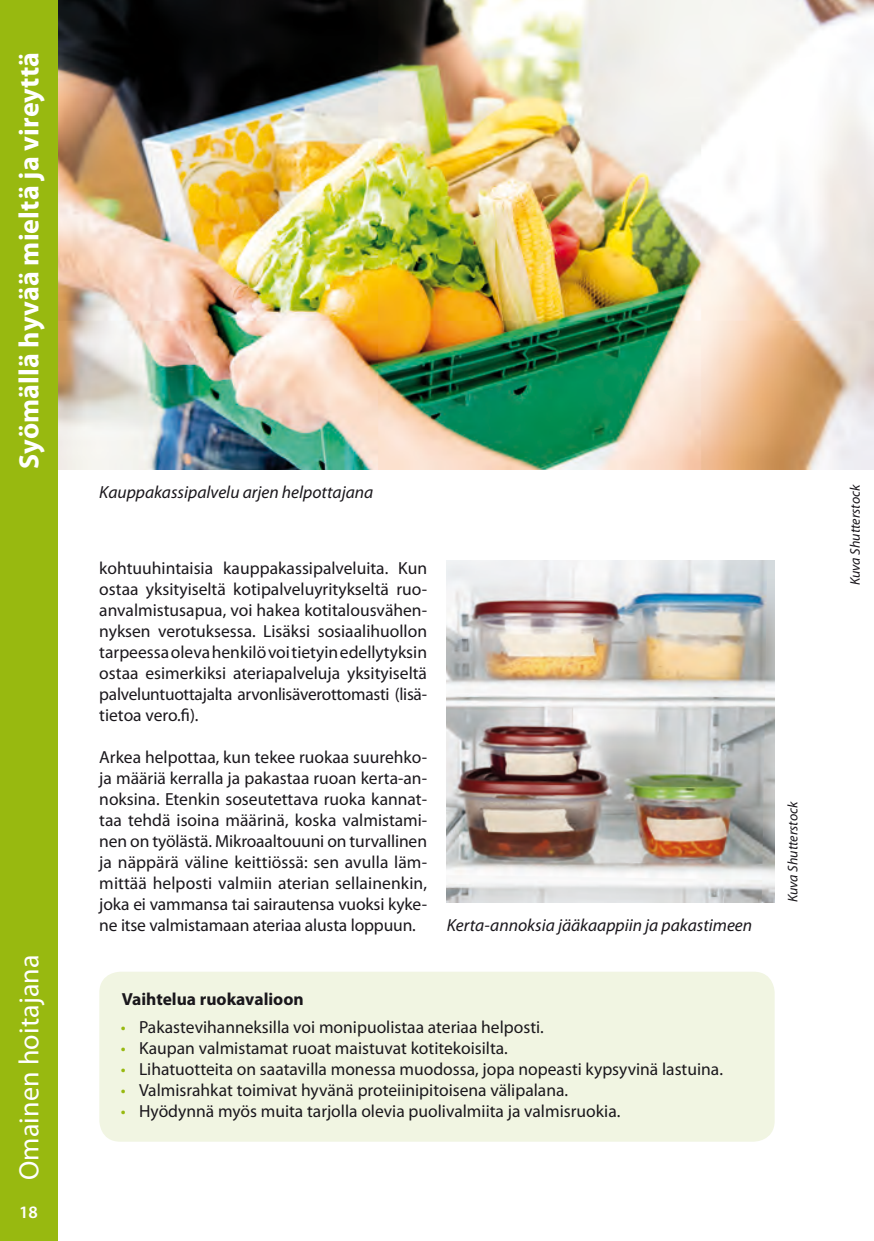
<style>
.page{position:relative;width:874px;height:1241px;background:#fff}
.page>*{position:absolute;margin:0;border:0;box-sizing:border-box;transform-origin:0 0}
.t1{font:700 28px "Myriad Pro";letter-spacing:.005em;color:#fff}
.t2{font:28px "Myriad Pro";letter-spacing:.005em;color:#fff}
.t3{font:17.5px/21px "Myriad Pro";color:#1a171c;text-align:justify}
.t4{font:italic 17.5px "Myriad Pro";color:#1a171c}
.t5{font:700 17.5px "Myriad Pro";color:#1a171c}
.t6{font:600 17.5px "Myriad Pro";color:#fff}
.t7{font:italic 14px "Myriad Pro";color:#1a171c}
.s1{color:#98b910}
</style>
<div class="page">
<div style="left:99px;top:971px;width:675px;height:170px;background:#f1f5e2;border-radius:21px"></div>
<img style="left:57px;top:0;width:816px;height:469px">
<img style="left:446px;top:561px;width:328px;height:341px">
<div style="left:0;top:0;width:57px;height:1240px;background:#98b910"></div>
<h1 class="t1" style="left:11px;top:468px;width:418px;rotate:-90deg">Syömällä hyvää mieltä ja vireyttä</h1>
<h1 class="t2" style="left:12px;top:1179px;width:227px;rotate:-90deg">Omainen hoitajana</h1>
<p class="t6" style="left:19px;top:1200px;width:20px">18</p>
<p class="t4" style="left:99px;top:481px;width:275px">Kauppakassipalvelu arjen helpottajana</p>
<p class="t3" style="left:99px;top:557px;width:329px">kohtuuhintaisia kauppakassipalveluita. Kun ostaa yksityiseltä kotipalveluyritykseltä ruo&shy;anvalmistusapua, voi hakea kotitalousvähen&shy;nyksen verotuksessa. Lisäksi sosiaalihuollon tarpeessa oleva henkilö voi tietyin edellytyksin ostaa esimerkiksi ateriapalveluja yksityiseltä palveluntuottajalta arvonlisäverottomasti (lisä&shy;tietoa vero.fi).</p>
<p class="t3" style="left:99px;top:746px;width:329px">Arkea helpottaa, kun tekee ruokaa suurehko&shy;ja määriä kerralla ja pakastaa ruoan kerta-an&shy;noksina. Etenkin soseutettava ruoka kannat&shy;taa tehdä isoina määrinä, koska valmistami&shy;nen on työlästä. Mikroaaltouuni on turvallinen ja näppärä väline keittiössä: sen avulla läm&shy;mittää helposti valmiin aterian sellainenkin, joka ei vammansa tai sairautensa vuoksi kyke&shy;ne itse valmistamaan ateriaa alusta loppuun.</p>
<p class="t4" style="left:446px;top:913px;width:307px">Kerta-annoksia jääkaappiin ja pakastimeen</p>
<p class="t5" style="left:122px;top:987px;width:183px">Vaihtelua ruokavalioon</p>
<p class="t3" style="left:121px;top:1016px;width:424px"><span class="s1">•</span> Pakastevihanneksilla voi monipuolistaa ateriaa helposti.</p>
<p class="t3" style="left:121px;top:1037px;width:388px"><span class="s1">•</span> Kaupan valmistamat ruoat maistuvat kotitekoisilta.</p>
<p class="t3" style="left:121px;top:1058px;width:603px"><span class="s1">•</span> Lihatuotteita on saatavilla monessa muodossa, jopa nopeasti kypsyvinä lastuina.</p>
<p class="t3" style="left:121px;top:1079px;width:448px"><span class="s1">•</span> Valmisrahkat toimivat hyvänä proteiinipitoisena välipalana.</p>
<p class="t3" style="left:121px;top:1100px;width:500px"><span class="s1">•</span> Hyödynnä myös muita tarjolla olevia puolivalmiita ja valmisruokia.</p>
<p class="t7" style="left:783px;top:902px;width:102px;rotate:-90deg">Kuva Shutterstock</p>
<p class="t7" style="left:845px;top:585px;width:102px;rotate:-90deg">Kuva Shutterstock</p>
</div>
